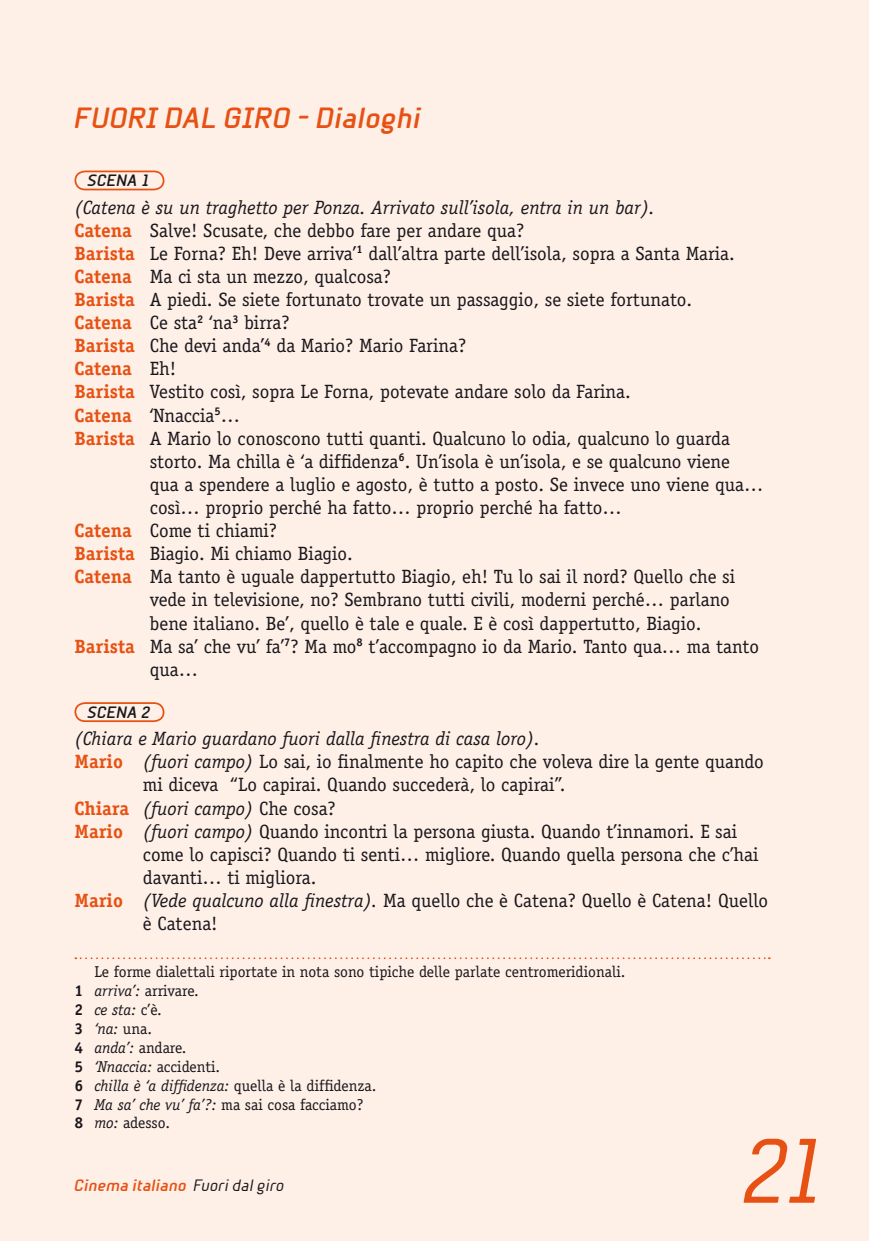
<style>
.page{position:relative;width:869px;height:1241px;background:#fff}
.page>*{position:absolute;margin:0;border:0;box-sizing:border-box;transform-origin:0 0}
.t1{font:italic 87.5px "Beta Sans";color:#e75113}
.t2{font:italic 700 28px "Beta Sans";color:#e75113}
.t3{font:19.25px "Officina Serif Std";color:#1a171c}
.t4{font:italic 19.25px "Officina Serif Std";color:#1a171c}
.t5{font:700 19.25px "Officina Serif Std";color:#e75113}
.t6{font:15.75px/18.9px "Officina Serif Std";color:#1a171c}
.t7{font:italic 700 15.75px "Beta Sans";color:#e75113}
.t8{font:italic 700 15.75px "Beta Sans";color:#1a171c}
.s1{font-weight:700;color:#e75113}
.s2{font-weight:400;color:#1a171c}
.s3{font-style:italic}
.s4{font-weight:700;font-style:normal;color:#e75113}
.s5{font-style:normal}
.s6{font-weight:700}
</style>
<div class="page">
<div style="left:0;top:0;width:868px;height:1240px;background:#fef0e7"></div>
<svg style="left:74px;top:170px;width:91px;height:21px"></svg>
<svg style="left:74px;top:702px;width:91px;height:20px"></svg>
<svg style="left:75px;top:957px;width:694px;height:1px"></svg>
<h2 class="t2" style="left:74px;top:102px;width:348px">FUORI DAL GIRO - Dialoghi</h2>
<p class="t8" style="left:87px;top:171px;width:64px">SCENA 1</p>
<p class="t4" style="left:74px;top:196px;width:581px">(Catena è su un traghetto per Ponza. Arrivato sull’isola, entra in un bar).</p>
<p class="t3" style="left:74px;top:219px;width:451px"><span class="s1">Catena</span> Salve! Scusate, che debbo fare per andare qua?</p>
<p class="t3" style="left:74px;top:242px;width:661px"><span class="s1">Barista</span> Le Forna? Eh! Deve arriva’<sup>1</sup> dall’altra parte dell’isola, sopra a Santa Maria.</p>
<p class="t3" style="left:74px;top:265px;width:318px"><span class="s1">Catena</span> Ma ci sta un mezzo, qualcosa?</p>
<p class="t3" style="left:74px;top:288px;width:619px"><span class="s1">Barista</span> A piedi. Se siete fortunato trovate un passaggio, se siete fortunato.</p>
<p class="t3" style="left:74px;top:311px;width:216px"><span class="s1">Catena</span> Ce sta<sup>2</sup> ‘na<sup>3</sup> birra?</p>
<p class="t3" style="left:74px;top:334px;width:393px"><span class="s1">Barista</span> Che devi anda’<sup>4</sup> da Mario? Mario Farina?</p>
<p class="t5" style="left:74px;top:357px;width:103px">Catena <span class="s2">Eh!</span></p>
<p class="t3" style="left:74px;top:380px;width:557px"><span class="s1">Barista</span> Vestito così, sopra Le Forna, potevate andare solo da Farina.</p>
<p class="t3" style="left:74px;top:404px;width:167px"><span class="s1">Catena</span> ‘Nnaccia<sup>5</sup>…</p>
<p class="t3" style="left:74px;top:427px;width:657px"><span class="s1">Barista</span> A Mario lo conoscono tutti quanti. Qualcuno lo odia, qualcuno lo guarda</p>
<p class="t3" style="left:150px;top:450px;width:581px">storto. Ma chilla è ‘a diffidenza<sup>6</sup>. Un’isola è un’isola, e se qualcuno viene</p>
<p class="t3" style="left:150px;top:473px;width:614px">qua a spendere a luglio e agosto, è tutto a posto. Se invece uno viene qua…</p>
<p class="t3" style="left:150px;top:496px;width:473px">così… proprio perché ha fatto… proprio perché ha fatto…</p>
<p class="t3" style="left:74px;top:519px;width:204px"><span class="s1">Catena</span> Come ti chiami?</p>
<p class="t3" style="left:74px;top:542px;width:280px"><span class="s1">Barista</span> Biagio. Mi chiamo Biagio.</p>
<p class="t3" style="left:74px;top:565px;width:662px"><span class="s1">Catena</span> Ma tanto è uguale dappertutto Biagio, eh! Tu lo sai il nord? Quello che si</p>
<p class="t3" style="left:150px;top:588px;width:581px">vede in televisione, no? Sembrano tutti civili, moderni perché… parlano</p>
<p class="t3" style="left:150px;top:611px;width:553px">bene italiano. Be’, quello è tale e quale. E è così dappertutto, Biagio.</p>
<p class="t3" style="left:74px;top:635px;width:685px"><span class="s1">Barista</span> Ma sa’ che vu’ fa’<sup>7</sup>? Ma mo<sup>8</sup> t’accompagno io da Mario. Tanto qua… ma tanto</p>
<p class="t3" style="left:150px;top:658px;width:50px">qua…</p>
<p class="t8" style="left:87px;top:703px;width:64px">SCENA 2</p>
<p class="t4" style="left:74px;top:727px;width:467px">(Chiara e Mario guardano fuori dalla finestra di casa loro).</p>
<p class="t3" style="left:74px;top:750px;width:690px"><span class="s1">Mario</span> <span class="s3">(fuori campo)</span> Lo sai, io finalmente ho capito che voleva dire la gente quando</p>
<p class="t3" style="left:143px;top:773px;width:424px">mi diceva “Lo capirai. Quando succederà, lo capirai”.</p>
<p class="t4" style="left:74px;top:796px;width:263px"><span class="s4">Chiara</span> (fuori campo) <span class="s5">Che cosa?</span></p>
<p class="t3" style="left:74px;top:819px;width:663px"><span class="s1">Mario</span> <span class="s3">(fuori campo)</span> Quando incontri la persona giusta. Quando t’innamori. E sai</p>
<p class="t3" style="left:143px;top:842px;width:617px">come lo capisci? Quando ti senti… migliore. Quando quella persona che c’hai</p>
<p class="t3" style="left:143px;top:866px;width:175px">davanti… ti migliora.</p>
<p class="t3" style="left:74px;top:889px;width:694px"><span class="s1">Mario</span> <span class="s3">(Vede qualcuno alla finestra).</span> Ma quello che è Catena? Quello è Catena! Quello</p>
<p class="t3" style="left:143px;top:912px;width:76px">è Catena!</p>
<p class="t6" style="left:74px;top:962px;width:552px;text-indent:20px">Le forme dialettali riportate in nota sono tipiche delle parlate centromeridionali.<br><span class="s6">1</span> <span class="s3">arriva’:</span> arrivare.<br><span class="s6">2</span> <span class="s3">ce sta:</span> c’è.<br><span class="s6">3</span> <span class="s3">‘na:</span> una.<br><span class="s6">4</span> <span class="s3">anda’:</span> andare.<br><span class="s6">5</span> <span class="s3">‘Nnaccia:</span> accidenti.<br><span class="s6">6</span> <span class="s3">chilla è ‘a diffidenza:</span> quella è la diffidenza.<br><span class="s6">7</span> <span class="s3">Ma sa’ che vu’ fa’?:</span> ma sai cosa facciamo?<br><span class="s6">8</span> <span class="s3">mo:</span> adesso.</p>
<p class="t7" style="left:74px;top:1176px;width:211px">Cinema italiano <span class="s2">Fuori dal giro</span></p>
<h1 class="t1" style="left:741px;top:1119px;width:91px">21</h1>
</div>
